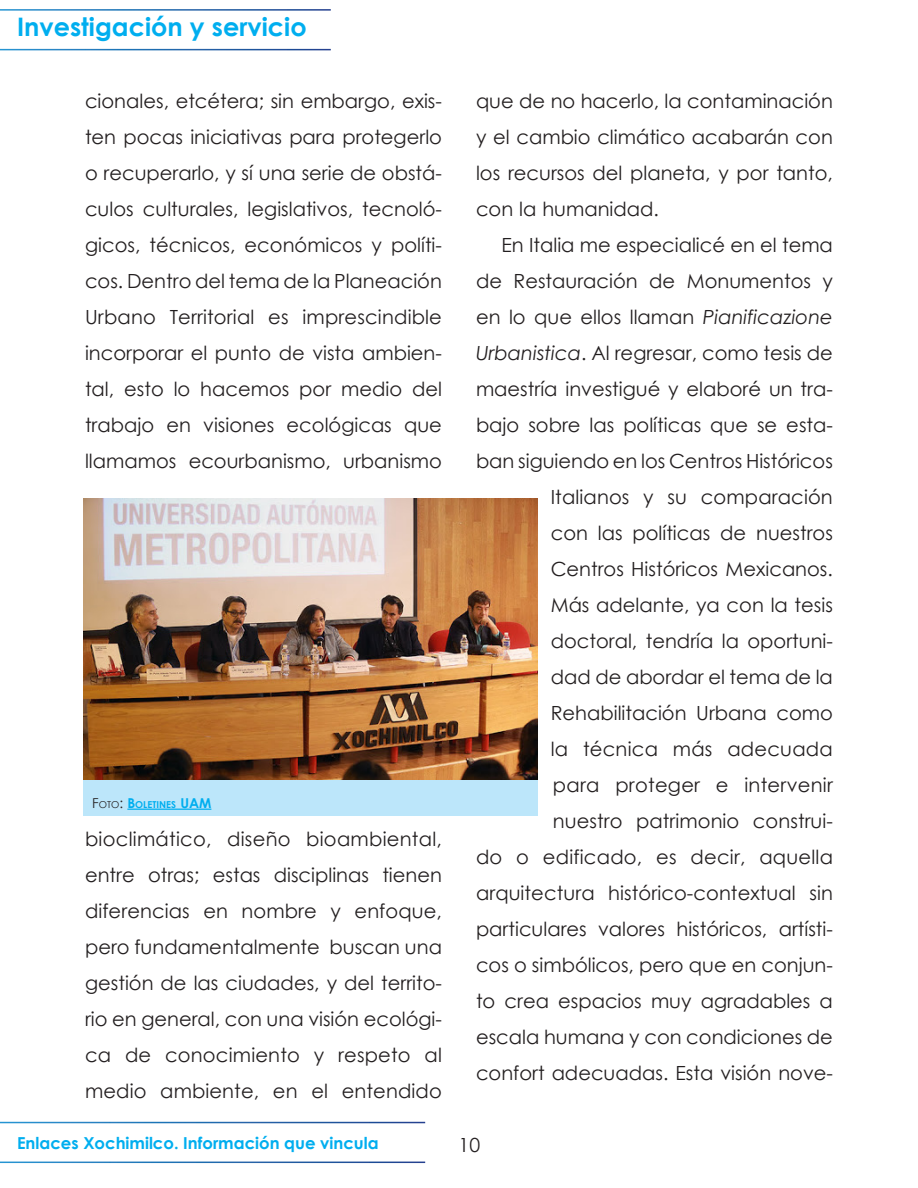
<style>
.page{position:relative;width:918px;height:1188px;background:#fff}
.page>*{position:absolute;margin:0;border:0;box-sizing:border-box;transform-origin:0 0}
.t1{font:700 25.5px "Century Gothic";color:#00aeef}
.cuerpoArticulos{font:19.5px/36px "Century Gothic";color:#231f20;text-align:justify}
.t2{font:700 16.5px "Century Gothic";color:#00aeef}
.pies_de_foto_2alinea{font:700 9.6px "Century Gothic";color:#00aeef}
.s1{font-weight:400;font-size:13.65px;color:#231f20}
.s2{font-weight:400;color:#231f20}
.s3{font-size:13.65px}
.s4{font-style:italic}
</style>
<div class="page">
<img style="left:84px;top:499px;width:454px;height:281px">
<div style="left:84px;top:780px;width:454px;height:36px;background:#bce6fa"></div>
<hr style="left:127px;top:809px;width:84px;height:1px;background:#00aeef">
<h1 class="t1" style="left:17px;top:8px;width:291px">Investigación y servicio</h1>
<p class="cuerpoArticulos" style="left:85px;top:83px;width:358px">cionales, etcétera; sin embargo, exis&shy;ten pocas iniciativas para protegerlo o recuperarlo, y sí una serie de obstá&shy;culos culturales, legislativos, tecnoló&shy;gicos, técnicos, económicos y políti&shy;cos. Dentro del tema de la Planeación Urbano Territorial es imprescindible incorporar el punto de vista ambien&shy;tal, esto lo hacemos por medio del trabajo en visiones ecológicas que llamamos ecourbanismo, urbanismo</p>
<p class="pies_de_foto_2alinea" style="left:92px;top:797px;width:121px"><span class="s1">F</span><span class="s2">oto</span><span class="s1">:</span> <span class="s3">B</span>OLETINES <span class="s3">UAM</span></p>
<p class="cuerpoArticulos" style="left:85px;top:821px;width:359px">bioclimático, diseño bioambiental, entre otras; estas disciplinas tienen diferencias en nombre y enfoque, pero fundamentalmente buscan una gestión de las ciudades, y del territo&shy;rio en general, con una visión ecológi&shy;ca de conocimiento y respeto al medio ambiente, en el entendido</p>
<p class="t2" style="left:17px;top:1131px;width:363px">Enlaces Xochimilco. Información que vincula</p>
<p class="cuerpoArticulos" style="left:476px;top:83px;width:358px">que de no hacerlo, la contaminación y el cambio climático acabarán con los recursos del planeta, y por tanto, con la humanidad.</p>
<p class="cuerpoArticulos" style="left:476px;top:227px;width:358px;text-align:right">En Italia me especialicé en el tema de Restauración de Monumentos y en lo que ellos llaman <span class="s4">Pianificazione Urbanistica</span>. Al regresar, como tesis de maestría investigué y elaboré un tra&shy;bajo sobre las políticas que se esta&shy;ban siguiendo en los Centros Históricos Italianos y su comparación<br>con las políticas de nuestros Centros Históricos Mexicanos.<br>Más adelante, ya con la tesis doctoral, tendría la oportuni-<br>dad de abordar el tema de la Rehabilitación Urbana como<br>la técnica más adecuada<br>para proteger e intervenir<br>nuestro patrimonio construi-<br>do o edificado, es decir, aquella arquitectura histórico-contextual sin particulares valores históricos, artísti&shy;cos o simbólicos, pero que en conjun&shy;to crea espacios muy agradables a escala humana y con condiciones de confort adecuadas. Esta visión nove-</p>
<p class="cuerpoArticulos" style="left:459px;top:1127px;width:23px">10</p>
</div>
